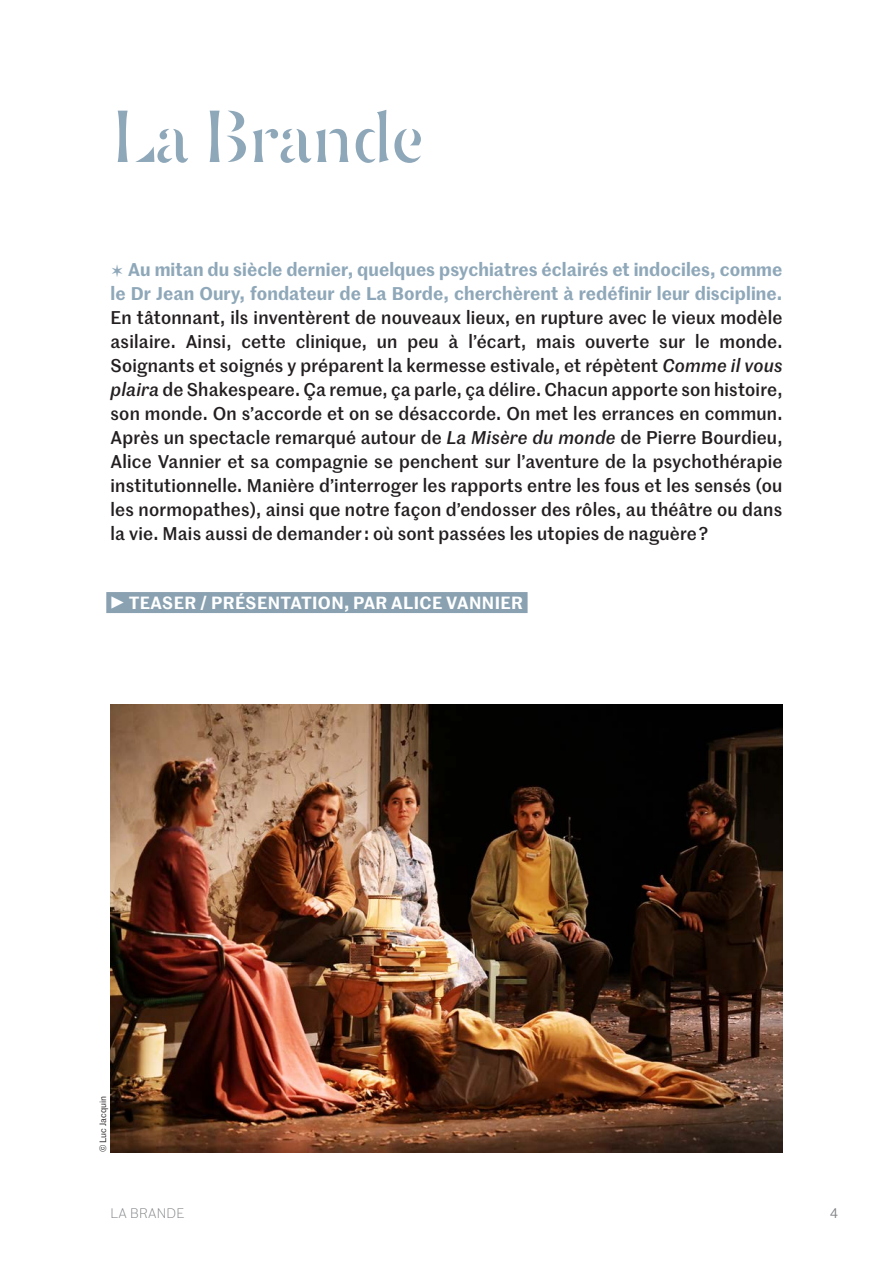
<style>
.page{position:relative;width:893px;height:1263px;background:#fff}
.page>*{position:absolute;margin:0;border:0;box-sizing:border-box;transform-origin:0 0}
.t1{font:75px "Graduel Sirius";letter-spacing:-.01em;color:#8fa8b9}
.t2{font:500 18px/24px "Marr Sans";letter-spacing:.01em;color:#231f20;text-align:justify}
.t3{font:600 18px/24px "Marr Sans";letter-spacing:.005em;color:#8fa8b9}
.t4{font:600 17.25px "Marr Sans";letter-spacing:.025em;color:#fff}
.t5{font:300 13.5px "Marr Sans";letter-spacing:.02em;color:#808285}
.t6{font:13.5px "Marr Sans";color:#808285}
.t7{font:9px "Marr Sans";color:#231f20}
.s1{font-family:"Graduel Sirius";font-weight:400;font-size:24px}
.s2{font-style:italic}
.s3{font-family:"Bely Display";font-weight:400;font-size:18px}
</style>
<div class="page">
<div style="left:106px;top:592px;width:422px;height:21px;background:#89a1b1"></div>
<img style="left:111px;top:704px;width:671px;height:448px">
<h1 class="t1" style="left:111px;top:72px;width:316px">La Brande</h1>
<p class="t3" style="left:111px;top:256px;width:673px"><span class="s1">✫</span> Au mitan du siècle dernier, quelques psychiatres éclairés et indociles, comme le Dr Jean Oury, fondateur de La Borde, cherchèrent à redéfinir leur discipline.</p>
<p class="t2" style="left:111px;top:305px;width:673px">En tâtonnant, ils inventèrent de nouveaux lieux, en rupture avec le vieux modèle asilaire. Ainsi, cette clinique, un peu à l’écart, mais ouverte sur le monde.<br>Soignants et soignés y préparent la kermesse estivale, et répètent <span class="s2">Comme il vous plaira</span> de Shakespeare. Ça remue, ça parle, ça délire. Chacun apporte son histoire, son monde. On s’accorde et on se désaccorde. On met les errances en commun.<br>Après un spectacle remarqué autour de <span class="s2">La Misère du monde</span> de Pierre Bourdieu, Alice Vannier et sa compagnie se penchent sur l’aventure de la psychothérapie institutionnelle. Manière d’interroger les rapports entre les fous et les sensés (ou les normopathes), ainsi que notre façon d’endosser des rôles, au théâtre ou dans la vie. Mais aussi de demander : où sont passées les utopies de naguère ?</p>
<p class="t4" style="left:111px;top:590px;width:414px"><span class="s3">P</span> TEASER / PRÉSENTATION, PAR ALICE VANNIER</p>
<p class="t7" style="left:97px;top:1152px;width:58px;rotate:-90deg">© Luc Jacquin</p>
<p class="t5" style="left:111px;top:1204px;width:75px">LA BRANDE</p>
<p class="t6" style="left:830px;top:1204px;width:9px">4</p>
</div>
